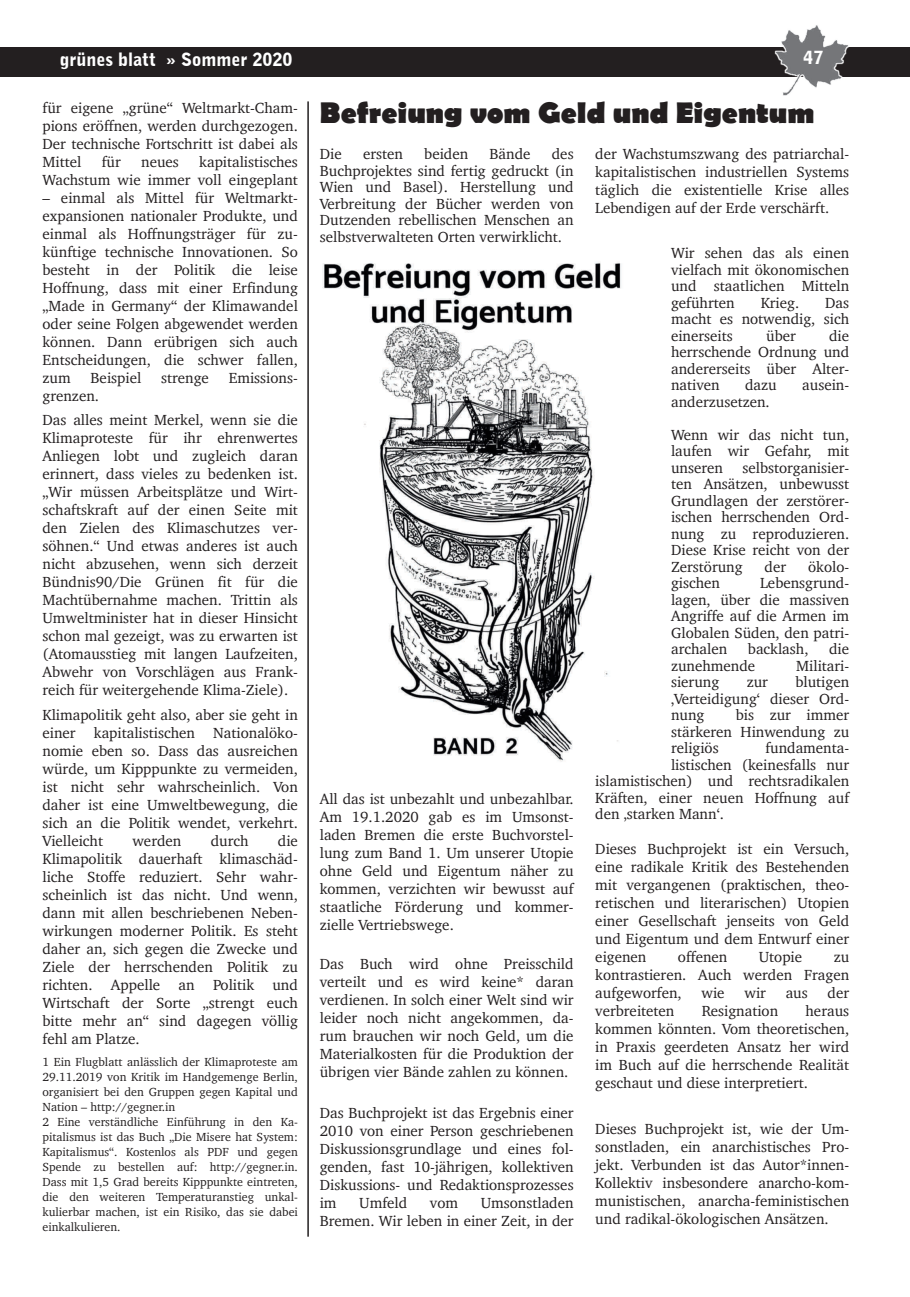
<style>
.page{position:relative;width:910px;height:1297px;background:#fff}
.page>*{position:absolute;margin:0;border:0;box-sizing:border-box;transform-origin:0 0}
.t1{font:700 30px "Berlin Sans FB";color:#231f20}
.t2{font:900 18px "Bell Gothic BT";color:#fff}
.t3{font:15px/18px "Charter BT";color:#231f20;text-align:justify}
.t4{font:12px/15px "Charter BT";color:#231f20}
</style>
<div class="page">
<div style="left:0;top:47px;width:910px;height:30px;background:#231f20"></div>
<img style="left:774px;top:25px;width:75px;height:71px">
<hr style="left:307px;top:101px;width:2px;height:1136px;background:#231f20">
<img style="left:322px;top:262px;width:299px;height:500px">
<p class="t2" style="left:60px;top:49px;width:235px">grünes blatt » Sommer 2020</p>
<p class="t2" style="left:803px;top:47px;width:22px">47</p>
<p class="t3" style="left:43px;top:98px;width:257px">für eigene „grüne“ Weltmarkt-Cham&shy;pions eröffnen, werden durchgezogen.<br>Der technische Fortschritt ist dabei als Mittel</p>
<h1 class="t1" style="left:320px;top:96px;width:496px">Befreiung vom Geld und Eigentum</h1>
<p class="t3" style="left:320px;top:145px;width:23px">Die</p>
<p class="t3" style="left:363px;top:145px;width:41px">ersten</p>
<p class="t3" style="left:424px;top:145px;width:46px">beiden</p>
<p class="t3" style="left:490px;top:145px;width:43px">Bände</p>
<p class="t3" style="left:595px;top:144px;width:255px">der Wachstumszwang des patriarchal&shy;kapitalistischen industriellen Systems täglich die existentielle Krise alles Lebendigen auf der Erde verschärft.</p>
<p class="t3" style="left:671px;top:244px;width:180px;line-height:16.5px">Wir sehen das als einen vielfach mit ökonomischen und staatlichen Mitteln geführten</p>
<p class="t3" style="left:320px;top:145px;width:255px;line-height:16.5px;text-indent:232px">des Buchprojektes sind fertig gedruckt (in Wien und Basel). Herstellung und Verbreitung der Bücher werden von Dutzenden rebellischen Menschen an selbstverwalteten Orten verwirklicht.</p>
<p class="t3" style="left:102px;top:152px;width:21px">für</p>
<p class="t3" style="left:141px;top:152px;width:39px">neues</p>
<p class="t3" style="left:43px;top:152px;width:257px;text-align:right">kapitalistisches<br>Wachstum wie immer voll eingeplant</p>
<p class="t3" style="left:43px;top:188px;width:257px">– einmal als Mittel für Weltmarkt&shy;expansionen nationaler Produkte, und einmal als Hoffnungsträger für zu&shy;künftige technische Innovationen. So besteht in der Politik die leise Hoffnung, dass mit einer Erfindung „Made in Germany“ der Klimawandel oder seine Folgen abgewendet werden können. Dann erübrigen sich auch Entscheidungen, die schwer fallen, zum</p>
<p class="t3" style="left:761px;top:293px;width:40px">Krieg.</p>
<p class="t3" style="left:671px;top:294px;width:180px;line-height:16.5px;text-indent:154px">Das macht es notwendig, sich einerseits</p>
<p class="t3" style="left:671px;top:327px;width:180px;line-height:16.5px;text-indent:158px">die herrschende Ordnung und andererseits über Alter&shy;nativen</p>
<p class="t3" style="left:766px;top:326px;width:31px">über</p>
<p class="t3" style="left:91px;top:368px;width:52px">Beispiel</p>
<p class="t3" style="left:161px;top:368px;width:49px">strenge</p>
<p class="t3" style="left:229px;top:368px;width:71px">Emissions-</p>
<p class="t3" style="left:43px;top:383px;width:257px;line-height:24.8px">grenzen.<br>Das alles meint Merkel, wenn sie die</p>
<p class="t3" style="left:43px;top:429px;width:257px">Klimaproteste für ihr ehrenwertes Anliegen lobt und zugleich daran erinnert, dass vieles zu bedenken ist. „Wir müssen Arbeitsplätze und Wirt&shy;schaftskraft auf der einen Seite mit den Zielen des Klimaschutzes ver&shy;söhnen.“ Und etwas anderes ist auch nicht abzusehen, wenn sich derzeit Bündnis90/Die Grünen fit für die Machtübernahme machen. Trittin als Umweltminister hat in dieser Hinsicht schon mal gezeigt, was zu erwarten ist (Atomausstieg mit langen Laufzeiten, Abwehr von Vorschlägen aus Frank&shy;reich für weitergehende Klima-Ziele).</p>
<p class="t3" style="left:43px;top:706px;width:257px">Klimapolitik geht also, aber sie geht in einer kapitalistischen Nationalöko&shy;nomie eben so. Dass das ausreichen würde, um Kipppunkte zu vermeiden, ist nicht sehr wahrscheinlich. Von daher ist eine Umweltbewegung, die sich an die Politik wendet, verkehrt.<br>Vielleicht</p>
<p class="t3" style="left:745px;top:376px;width:33px">dazu</p>
<p class="t3" style="left:802px;top:376px;width:49px">ausein-</p>
<p class="t3" style="left:671px;top:392px;width:100px">anderzusetzen.</p>
<p class="t3" style="left:671px;top:426px;width:180px;line-height:16.5px">Wenn wir das nicht tun, laufen wir Gefahr, mit unseren</p>
<p class="t3" style="left:671px;top:459px;width:180px;line-height:16.5px;text-indent:71px">selbstorganisier&shy;ten Ansätzen, unbewusst Grundlagen der zerstörer&shy;ischen herrschenden Ord&shy;nung zu reproduzieren.<br>Diese Krise reicht von der Zerstörung</p>
<p class="t3" style="left:765px;top:557px;width:23px">der</p>
<p class="t3" style="left:808px;top:557px;width:43px">ökolo-</p>
<p class="t3" style="left:671px;top:574px;width:180px;line-height:16.5px;text-indent:89px">Lebensgrund&shy;lagen, über die massiven Angriffe auf die Armen im Globalen Süden, den patri&shy;archalen</p>
<p class="t3" style="left:671px;top:574px;width:51px">gischen</p>
<p class="t3" style="left:748px;top:640px;width:62px">backlash,</p>
<p class="t3" style="left:829px;top:640px;width:22px">die</p>
<p class="t3" style="left:671px;top:656px;width:86px">zunehmende</p>
<p class="t3" style="left:796px;top:656px;width:54px">Militari-</p>
<p class="t3" style="left:671px;top:673px;width:50px">sierung</p>
<p class="t3" style="left:747px;top:673px;width:23px">zur</p>
<p class="t3" style="left:671px;top:673px;width:180px;line-height:16.5px;text-indent:124px">blutigen ‚Verteidigung‘ dieser Ord&shy;nung</p>
<p class="t3" style="left:671px;top:706px;width:180px;line-height:16.5px;text-indent:65px">bis zur immer stärkeren Hinwendung zu religiös</p>
<p class="t3" style="left:765px;top:739px;width:85px">fundamenta-</p>
<p class="t3" style="left:671px;top:755px;width:180px">listischen (keinesfalls nur</p>
<p class="t3" style="left:595px;top:772px;width:255px">islamistischen) und rechtsradikalen</p>
<p class="t3" style="left:595px;top:788px;width:255px">Kräften, einer neuen Hoffnung auf</p>
<p class="t3" style="left:595px;top:805px;width:130px">den ‚starken Mann‘.</p>
<p class="t3" style="left:595px;top:839px;width:255px">Dieses Buchprojekt ist ein Versuch, eine radikale Kritik des Bestehenden mit vergangenen (praktischen, theo&shy;retischen und literarischen) Utopien einer Gesellschaft jenseits von Geld und Eigentum und dem Entwurf einer eigenen</p>
<p class="t3" style="left:320px;top:790px;width:255px">All das ist unbezahlt und unbezahlbar.<br>Am 19.1.2020 gab es im Umsonst&shy;laden Bremen die erste Buchvorstel&shy;lung zum Band 1. Um unserer Utopie ohne Geld und Eigentum näher zu kommen, verzichten wir bewusst auf staatliche Förderung und kommer&shy;zielle Vertriebswege.</p>
<p class="t3" style="left:320px;top:955px;width:255px">Das Buch wird ohne Preisschild verteilt und es wird keine* daran verdienen. In solch einer Welt sind wir leider noch nicht angekommen, da&shy;rum brauchen wir noch Geld, um die Materialkosten für die Produktion der übrigen vier Bände zahlen zu können.</p>
<p class="t3" style="left:320px;top:1103px;width:255px">Das Buchprojekt ist das Ergebnis einer 2010 von einer Person geschriebenen Diskussionsgrundlage und eines fol&shy;genden, fast 10-jährigen, kollektiven Diskussions- und Redaktionsprozesses im</p>
<p class="t3" style="left:43px;top:832px;width:257px;text-indent:235px">die Klimapolitik dauerhaft klimaschäd&shy;liche Stoffe reduziert. Sehr wahr&shy;scheinlich ist das nicht. Und wenn, dann mit allen beschriebenen Neben&shy;wirkungen moderner Politik. Es steht daher an, sich gegen die Zwecke und Ziele der herrschenden Politik zu richten. Appelle an Politik und Wirtschaft der Sorte „strengt euch bitte mehr an“ sind dagegen völlig fehl am Platze.</p>
<p class="t4" style="left:43px;top:1054px;width:257px">1 Ein Flugblatt anlässlich der Klimaproteste am 29.11.2019 von Kritik im Handgemenge Berlin, organisiert bei den Gruppen gegen Kapital und Nation – http://gegner.in<br>2 Eine verständliche Einführung in den Ka&shy;pitalismus ist das Buch „Die Misere hat System:<br>Kapitalismus“. Kostenlos als PDF und gegen Spende zu bestellen auf: http://gegner.in.<br>Dass mit 1,5 Grad bereits Kipppunkte eintreten, die den weiteren Temperaturanstieg unkal&shy;kulierbar machen, ist ein Risiko, das sie dabei einkalkulieren.</p>
<p class="t3" style="left:132px;top:832px;width:51px">werden</p>
<p class="t3" style="left:211px;top:832px;width:39px">durch</p>
<p class="t3" style="left:678px;top:947px;width:51px">offenen</p>
<p class="t3" style="left:759px;top:947px;width:45px">Utopie</p>
<p class="t3" style="left:595px;top:947px;width:255px;text-indent:238px">zu kontrastieren. Auch werden Fragen aufgeworfen,</p>
<p class="t3" style="left:701px;top:983px;width:25px">wie</p>
<p class="t3" style="left:744px;top:983px;width:23px">wir</p>
<p class="t3" style="left:786px;top:983px;width:24px">aus</p>
<p class="t3" style="left:828px;top:983px;width:23px">der</p>
<p class="t3" style="left:595px;top:1001px;width:255px;text-indent:210px">heraus kommen könnten. Vom theoretischen, in Praxis geerdeten Ansatz her wird im Buch auf die herrschende Realität geschaut und diese interpretiert.</p>
<p class="t3" style="left:595px;top:1120px;width:255px">Dieses Buchprojekt ist, wie der Um&shy;sonstladen, ein anarchistisches Pro&shy;jekt. Verbunden ist das Autor*innen-Kollektiv insbesondere anarcho-kom&shy;munistischen, anarcha-feministischen und radikal-ökologischen Ansätzen.</p>
<p class="t3" style="left:595px;top:1001px;width:81px">verbreiteten</p>
<p class="t3" style="left:702px;top:1001px;width:78px">Resignation</p>
<p class="t3" style="left:359px;top:1193px;width:49px">Umfeld</p>
<p class="t3" style="left:430px;top:1193px;width:30px">vom</p>
<p class="t3" style="left:320px;top:1193px;width:255px;text-align:right">Umsonstladen<br>Bremen. Wir leben in einer Zeit, in der</p>
</div>
